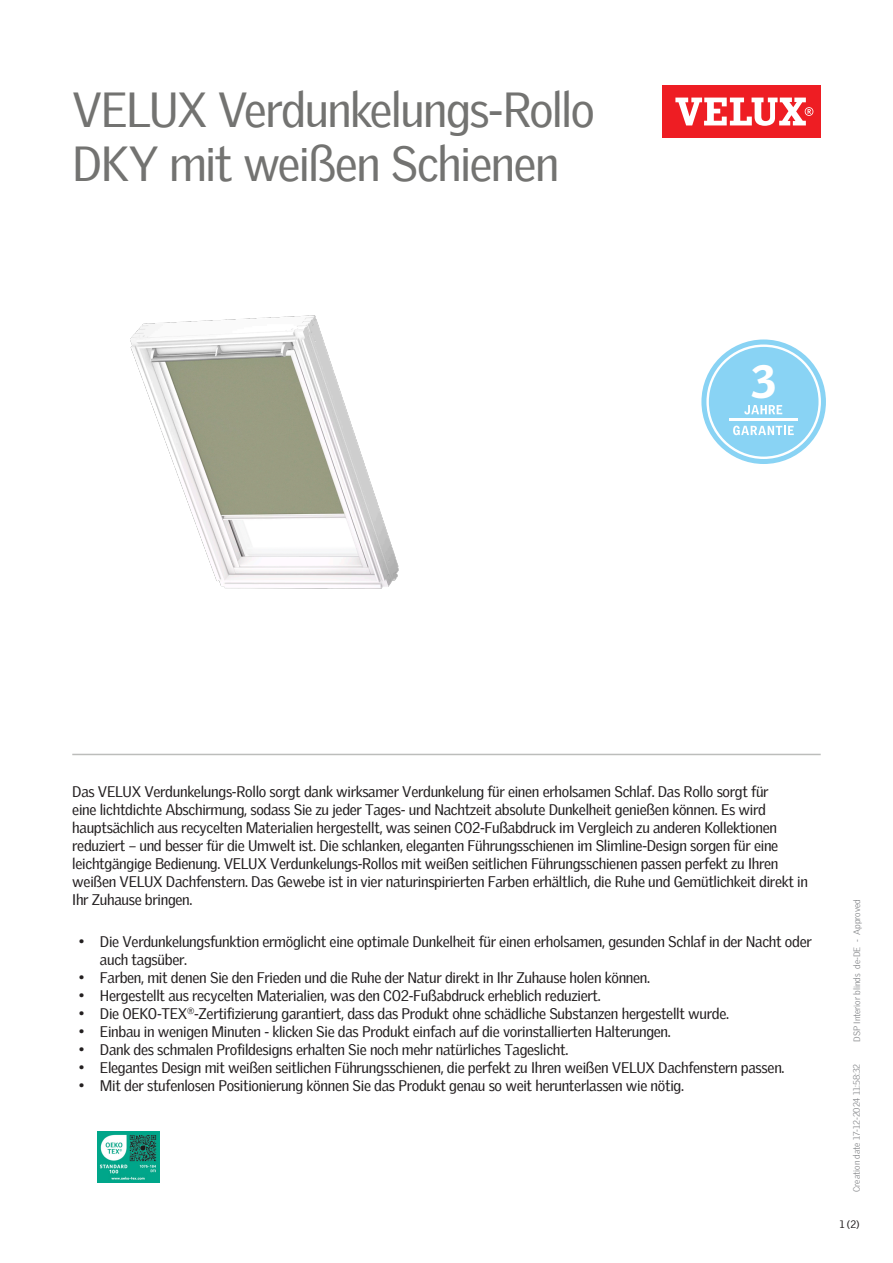
<style>
.page{position:relative;width:893px;height:1263px;background:#fff}
.page>*{position:absolute;margin:0;border:0;box-sizing:border-box;transform-origin:0 0}
.Headline{font:48px/54px "Velux Gothic";letter-spacing:-.03em;color:#737371}
.t1{font:900 45.3px "Velux Gothic";color:#fff}
.Body_Regular{font:15px/18px "Velux Gothic";letter-spacing:-.02em;color:#231f20}
.t2{font:10.5px "Velux Gothic";color:#231f20}
.t3{font:300 9px "Velux Gothic";color:#7c7e81}
</style>
<div class="page">
<div style="left:662px;top:85px;width:159px;height:53px;background:#ee1d23"></div>
<svg style="left:675px;top:98px;width:138px;height:28px"></svg>
<hr style="left:72px;top:754px;width:749px;height:1px;background:#bcbdbb">
<img style="left:98px;top:1131px;width:61px;height:51px">
<img style="left:130px;top:315px;width:269px;height:274px">
<svg style="left:701px;top:339px;width:125px;height:125px"></svg>
<p class="Headline" style="left:72px;top:79px;width:524px">VELUX Verdunkelungs-Rollo<br>DKY mit weißen Schienen</p>
<p class="t1" style="left:751px;top:353px;width:26px">3</p>
<p class="Body_Regular" style="left:72px;top:781px;width:737px">Das VELUX Verdunkelungs-Rollo sorgt dank wirksamer Verdunkelung für einen erholsamen Schlaf. Das Rollo sorgt für<br>eine lichtdichte Abschirmung, sodass Sie zu jeder Tages- und Nachtzeit absolute Dunkelheit genießen können. Es wird hauptsächlich aus recycelten Materialien hergestellt, was seinen CO2-Fußabdruck im Vergleich zu anderen Kollektionen reduziert – und besser für die Umwelt ist. Die schlanken, eleganten Führungsschienen im Slimline-Design sorgen für eine leichtgängige Bedienung. VELUX Verdunkelungs-Rollos mit weißen seitlichen Führungsschienen passen perfekt zu Ihren weißen VELUX Dachfenstern. Das Gewebe ist in vier naturinspirierten Farben erhältlich, die Ruhe und Gemütlichkeit direkt in Ihr Zuhause bringen.</p>
<p class="Body_Regular" style="left:100px;top:932px;width:713px;text-indent:-21px">• Die Verdunkelungsfunktion ermöglicht eine optimale Dunkelheit für einen erholsamen, gesunden Schlaf in der Nacht oder auch tagsüber.</p>
<p class="Body_Regular" style="left:79px;top:968px;width:573px">• Farben, mit denen Sie den Frieden und die Ruhe der Natur direkt in Ihr Zuhause holen können.</p>
<p class="Body_Regular" style="left:79px;top:986px;width:524px">• Hergestellt aus recycelten Materialien, was den CO2-Fußabdruck erheblich reduziert.</p>
<p class="Body_Regular" style="left:79px;top:1004px;width:652px">• Die OEKO-TEX<sup>®</sup>-Zertifizierung garantiert, dass das Produkt ohne schädliche Substanzen hergestellt wurde.</p>
<p class="Body_Regular" style="left:79px;top:1022px;width:594px">• Einbau in wenigen Minuten - klicken Sie das Produkt einfach auf die vorinstallierten Halterungen.</p>
<p class="Body_Regular" style="left:79px;top:1040px;width:491px">• Dank des schmalen Profildesigns erhalten Sie noch mehr natürliches Tageslicht.</p>
<p class="Body_Regular" style="left:79px;top:1058px;width:707px">• Elegantes Design mit weißen seitlichen Führungsschienen, die perfekt zu Ihren weißen VELUX Dachfenstern passen.</p>
<p class="Body_Regular" style="left:79px;top:1076px;width:607px">• Mit der stufenlosen Positionierung können Sie das Produkt genau so weit herunterlassen wie nötig.</p>
<p class="t3" style="left:850px;top:1042px;width:144px;rotate:-90deg">DSP Interior blinds de-DE - Approved</p>
<p class="t3" style="left:850px;top:1192px;width:130px;rotate:-90deg">Creation date 17-12-2024 11:58:32</p>
<p class="t2" style="left:840px;top:1216px;width:21px">1 (2)</p>
</div>
